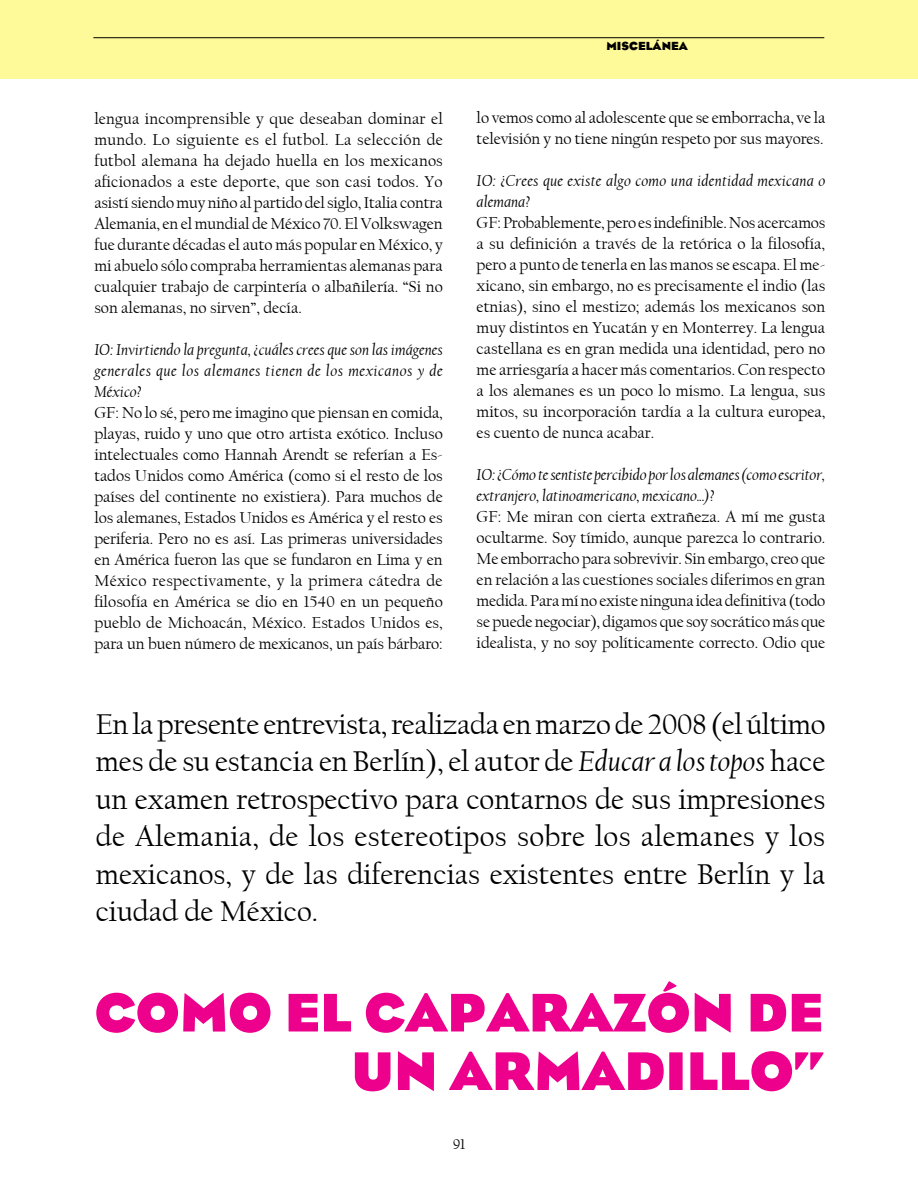
<style>
.page{position:relative;width:918px;height:1188px;background:#fff}
.page>*{position:absolute;margin:0;border:0;box-sizing:border-box;transform-origin:0 0}
.t1{font:700 55.5px/58.5px "Eagle";color:#ec008c;text-align:right}
.t2{font:30px/37.5px "Californian FB";letter-spacing:.005em;color:#000;text-align:justify}
.t3{font:16.5px/21px "Californian FB";color:#000;text-align:justify}
.t4{font:italic 16.5px/21px "Californian FB";color:#000}
.t5{font:15px "Californian FB";color:#000}
.t6{font:700 12px "Eagle";color:#000}
.s1{font-style:italic}
</style>
<div class="page">
<div style="left:0;top:0;width:918px;height:79px;background:#fffa99"></div>
<hr style="left:93px;top:37px;width:731px;height:1px;background:#000">
<p class="t3" style="left:94px;top:108px;width:350px">lengua incomprensible y que desea-ban dominar el mundo. Lo si-guiente es el futbol. La selección de futbol alemana ha dejado huella en los mexicanos aficionados a este deporte, que son casi todos. Yo asistí siendo muy niño al partido del siglo, Italia contra Alemania, en el mun-dial de México 70. El Volkswagen fue durante décadas el auto más popular en México, y mi abuelo sólo compraba herramientas ale-manas para cualquier trabajo de carpintería o albañilería. “Si no son alemanas, no sir-ven”, decía.</p>
<p class="t4" style="left:94px;top:339px;width:350px;text-align:justify">IO: Invirtiendo la pregunta, ¿cuáles crees que son las imágenes generales que los ale-ma-nes tienen de los me-xi-ca-nos y de México?</p>
<p class="t3" style="left:94px;top:402px;width:350px">GF: No lo sé, pero me imagino que piensan en comida, playas, ruido y uno que otro ar-tista exótico. Incluso intelectuales como Hannah Arendt se referían a Es&shy;ta-dos Unidos como América (como si el resto de los países del continente no exis-tiera). Para muchos de los alemanes, Estados Unidos es América y el resto es peri-feria. Pero no es así. Las primeras universidades en América fueron las que se fundaron en Lima y en México respectivamente, y la primera cátedra de filosofía en América se dio en 1540 en un pe-queño pueblo de Michoacán, México. Estados Unidos es, para un buen número de me-xicanos, un país bárbaro:</p>
<p class="t6" style="left:606px;top:39px;width:83px">MISCELÁNEA</p>
<p class="t3" style="left:477px;top:108px;width:350px">lo vemos como al adolescente que se emborracha, ve la tele-vi-sión y no tiene ningún respeto por sus mayores.</p>
<p class="t4" style="left:477px;top:171px;width:350px">IO: ¿Crees que existe algo como una identidad mexicana o alemana?</p>
<p class="t3" style="left:477px;top:213px;width:350px">GF: Probablemente, pero es indefinible. Nos acercamos a su definición a través de la retórica o la filosofía, pero a punto de tenerla en las manos se escapa. El me&shy;xicano, sin embargo, no es precisamente el indio (las etnias), sino el mestizo; ade-más los me-xi-ca-nos son muy distintos en Yucatán y en Monterrey. La lengua cas-tellana es en gran me-dida una identidad, pero no me arriesgaría a hacer más co-mentarios. Con respecto a los alemanes es un poco lo mismo. La lengua, sus mi-tos, su incorporación tardía a la cul-tu-ra europea, es cuento de nunca acabar.</p>
<p class="t4" style="left:477px;top:465px;width:350px">IO: ¿Cómo te sentiste percibido por los alemanes (como escritor, extranjero, la-ti-no-ame-ri-cano, mexicano...)?</p>
<p class="t3" style="left:477px;top:507px;width:350px">GF: Me miran con cierta extrañeza. A mí me gusta ocultarme. Soy tímido, aunque pa-rezca lo contrario.<br>Me emborracho para sobrevivir. Sin embargo, creo que en re-la-ción a las cuestiones sociales diferimos en gran medida. Para mí no existe ninguna idea definitiva (todo se puede negociar), digamos que soy socrático más que idea-lista, y no soy po-lí-ti-camente correcto. Odio que</p>
<p class="t2" style="left:96px;top:706px;width:731px">En la presente entrevista, realizada en marzo de 2008 (el último mes de su estancia en Berlín), el autor de <span class="s1">Educar a los topos</span> hace un examen retrospectivo para contarnos de sus impresiones de Alemania, de los estereotipos sobre los alemanes y los mexicanos, y de las diferencias existentes entre Berlín y la ciudad de México.</p>
<h1 class="t1" style="left:95px;top:983px;width:730px">COMO EL CAPARAZÓN DE<br>UN ARMADILLO”</h1>
<p class="t5" style="left:453px;top:1135px;width:7px">91</p>
</div>
